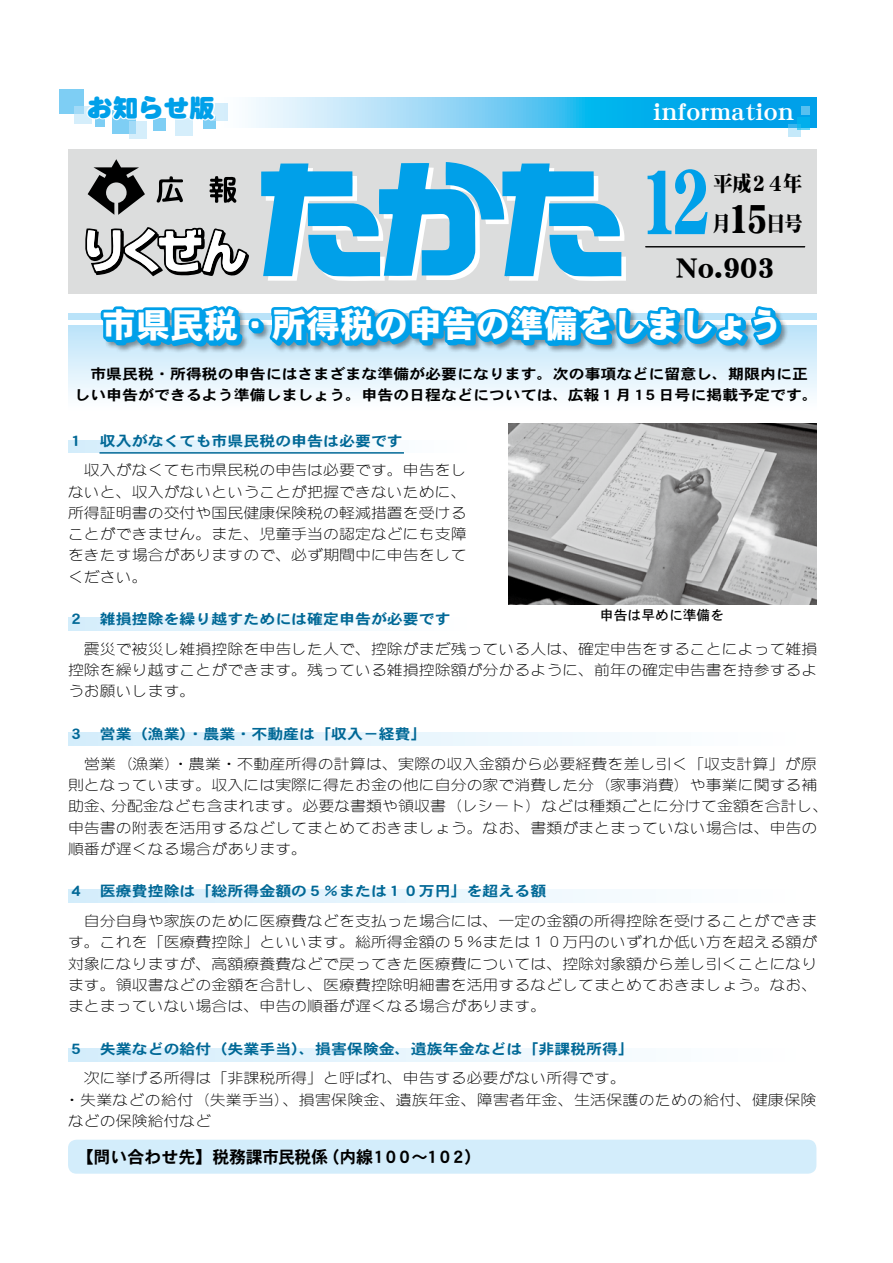
<style>
.page{position:relative;width:893px;height:1263px;background:#fff}
.page>*{position:absolute;margin:0;border:0;box-sizing:border-box;transform-origin:0 0}
.t1{font:89.25px "DF Mincho Std W12";color:#00a0e9;scale:.71 1}
.t2{font:39.3px "DF Mincho Std W12";color:#000;scale:.85 1}
.t3{font:34.05px "DFHS Gothic Std W9";color:#fff}
.t4{font:29.7px "DF Mincho Std W12";color:#000}
.t5{font:25.5px "DFHS Mincho Std W9";color:#fff}
.t6{font:25.5px "DF Maru Gothic Std W12";color:#00a0e9}
.t7{font:21.3px "DF Mincho Std W12";letter-spacing:-.1em;color:#000;scale:.9 1}
.t8{font:20.85px "DF Mincho Std W12";color:#000;scale:.85 1}
.t9{font:16.95px "DFHS Gothic Std W7";letter-spacing:-.03em;color:#000}
.t10{font:14.4px/21.3px "DFSM Gothic Std W2";color:#000;text-align:justify;scale:1.11 1}
.t11{font:14.4px "DFHS Gothic Std W7";color:#006896;scale:1.11 1}
.t12{font:14.4px/21.3px "DFHS Gothic Std W7";color:#000;scale:1.11 1}
.t13{font:13.8px "DFHS Gothic Std W5";color:#000}
</style>
<div class="page">
<svg style="left:74px;top:98px;width:742px;height:30px;background:#65c9f2"></svg>
<div style="left:68px;top:149px;width:748px;height:144px;background:#dcdddd"></div>
<div style="left:60px;top:89px;width:24px;height:25px;background:#7ecef4"></div>
<svg style="left:75px;top:106px;width:9px;height:17px"></svg>
<div style="left:211px;top:104px;width:17px;height:17px;background:#d5eefb"></div>
<svg style="left:788px;top:124px;width:13px;height:12px"></svg>
<div style="left:801px;top:106px;width:9px;height:9px;background:#57c0f0"></div>
<svg style="left:797px;top:117px;width:13px;height:13px"></svg>
<div style="left:68px;top:1140px;width:748px;height:34px;background:#d3edfb;border-radius:9px"></div>
<img style="left:509px;top:423px;width:307px;height:181px">
<div style="left:68px;top:325px;width:748px;height:86px;background:linear-gradient(to bottom,#bae2f7,#fff)"></div>
<div style="left:68px;top:314px;width:748px;height:6px;background:#bae3f9"></div>
<svg style="left:68px;top:618px;width:302px;height:12px"></svg>
<svg style="left:68px;top:440px;width:302px;height:13px"></svg>
<svg style="left:68px;top:732px;width:552px;height:13px"></svg>
<svg style="left:68px;top:890px;width:552px;height:12px"></svg>
<svg style="left:68px;top:1048px;width:552px;height:13px"></svg>
<svg style="left:84px;top:98px;width:133px;height:41px"></svg>
<hr style="left:646px;top:246px;width:159px;height:1px;background:#000">
<hr style="left:99px;top:452px;width:305px;height:2px;background:#006896">
<svg style="left:84px;top:159px;width:700px;height:221px"></svg>
<h3 class="t6" style="left:87px;top:94px;width:129px">お知らせ版</h3>
<h3 class="t5" style="left:653px;top:97px;width:143px">information</h3>
<h1 class="t1" style="left:628px;top:154px;width:136px">１２</h1>
<h3 class="t7" style="left:713px;top:171px;width:100px">平成２４年</h3>
<h2 class="t2" style="left:722px;top:197px;width:62px">１５</h2>
<h3 class="t8" style="left:713px;top:212px;width:22px">月</h3>
<h3 class="t4" style="left:675px;top:251px;width:101px">No.903</h3>
<h3 class="t8" style="left:767px;top:212px;width:43px">日号</h3>
<h3 class="t3" style="left:102px;top:307px;width:682px">市県民税・所得税の申告の準備をしましょう</h3>
<p class="t12" style="left:74px;top:362px;width:671px">　市県民税・所得税の申告にはさまざまな準備が必要になります。次の事項などに留意し、期限内に正しい申告ができるよう準備しましょう。申告の日程などについては、広報１月１５日号に掲載予定です。</p>
<p class="t11" style="left:68px;top:433px;width:303px">１　収入がなくても市県民税の申告は必要です</p>
<p class="t10" style="left:68px;top:459px;width:361px">　収入がなくても市県民税の申告は必要です。申告をしないと、収入がないということが把握できないために、所得証明書の交付や国民健康保険税の軽減措置を受けることができません。また、児童手当の認定などにも支障をきたす場合がありますので、必ず期間中に申告をしてください。</p>
<p class="t11" style="left:68px;top:611px;width:346px">２　雑損控除を繰り越すためには確定申告が必要です</p>
<p class="t10" style="left:68px;top:638px;width:677px">　震災で被災し雑損控除を申告した人で、控除がまだ残っている人は、確定申告をすることによって雑損控除を繰り越すことができます。残っている雑損控除額が分かるように、前年の確定申告書を持参するようお願いします。</p>
<p class="t11" style="left:68px;top:726px;width:325px">３　営業（漁業）・農業・不動産は「収入－経費「</p>
<p class="t10" style="left:68px;top:753px;width:676px">　営業（漁業）・農業・不動産所得の計算は、実際の収入金額から必要経費を差し引く「収支計算」が原</p>
<p class="t10" style="left:68px;top:774px;width:677px">則となっています。収入には実際に得たお金の他に自分の家で消費した分（家事消費）や事業に関する補</p>
<p class="t10" style="left:111px;top:795px;width:648px">分配金なども含まれます。必要な書類や領収書（レシート）などは種類ごとに分けて金額を合計し、</p>
<p class="t13" style="left:600px;top:607px;width:126px">申告は早めに準備を</p>
<p class="t10" style="left:68px;top:795px;width:677px;text-align:left">助金、<br>申告書の附表を活用するなどしてまとめておきましょう。なお、書類がまとまっていない場合は、申告の順番が遅くなる場合があります。</p>
<p class="t11" style="left:68px;top:883px;width:432px">４　医療費控除は「総所得金額の５％または１０万円」を超える額</p>
<p class="t10" style="left:68px;top:910px;width:677px">　自分自身や家族のために医療費などを支払った場合には、一定の金額の所得控除を受けることができます。これを「医療費控除」といいます。総所得金額の５％または１０万円のいずれか低い方を超える額が対象になりますが、高額療養費などで戻ってきた医療費については、控除対象額から差し引くことになります。領収書などの金額を合計し、医療費控除明細書を活用するなどしてまとめておきましょう。なお、まとまっていない場合は、申告の順番が遅くなる場合があります。</p>
<p class="t11" style="left:68px;top:1041px;width:511px">５　失業などの給付（失業手当）、損害保険金、遺族年金などは「非課税所得「</p>
<p class="t10" style="left:64px;top:1067px;width:679px;text-align:left">　次に挙げる所得は「非課税所得」と呼ばれ、申告する必要がない所得です。<br>・失業などの給付（失業手当）、損害保険金、遺族年金、障害者年金、生活保護のための給付、健康保険などの保険給付など</p>
<p class="t9" style="left:68px;top:1147px;width:261px">　【問い合わせ先】税務課市民税係</p>
<p class="t9" style="left:323px;top:1147px;width:52px">（内線</p>
<p class="t9" style="left:424px;top:1147px;width:59px">１０２(</p>
<p class="t9" style="left:370px;top:1147px;width:59px">１００~</p>
</div>
